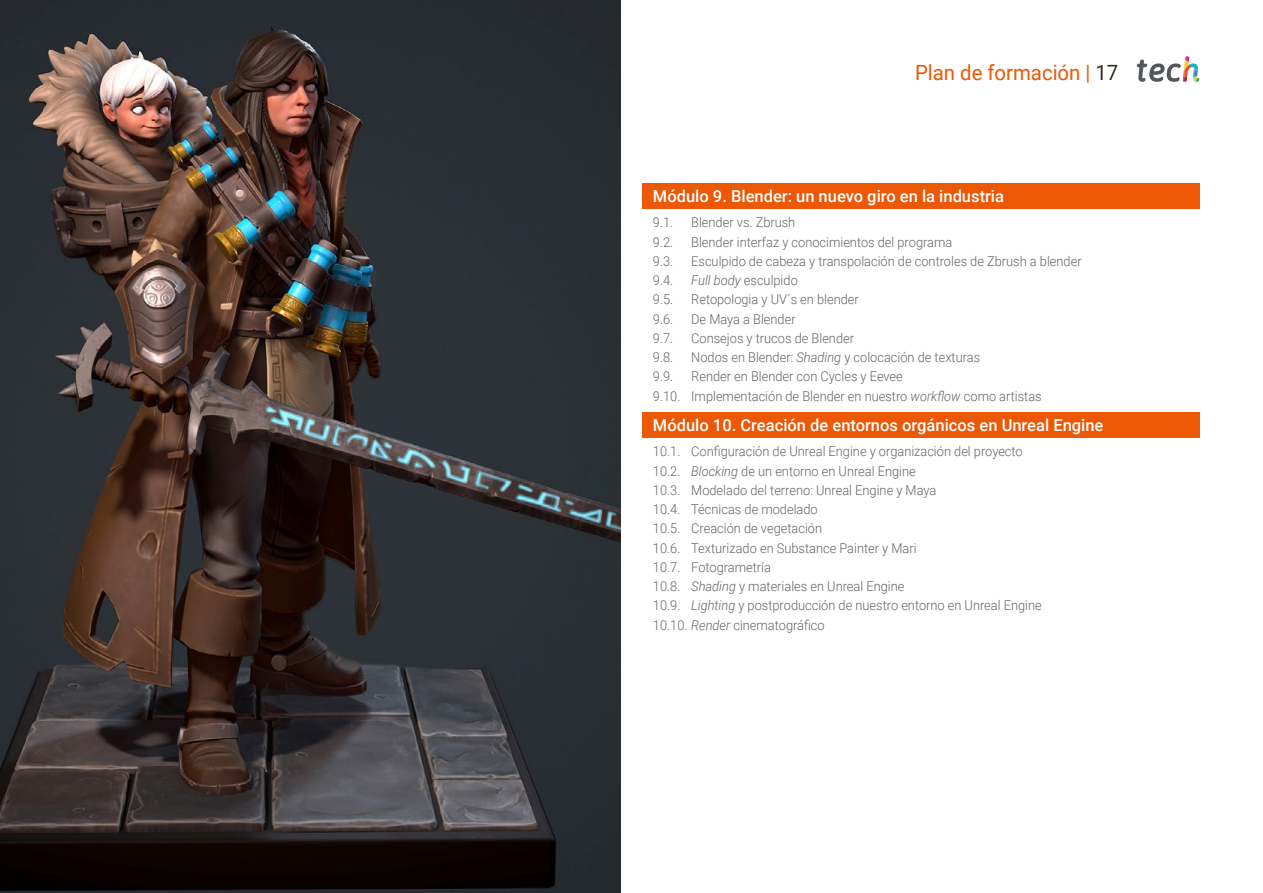
<style>
.page{position:relative;width:1263px;height:893px;background:#fff}
.page>*{position:absolute;margin:0;border:0;box-sizing:border-box;transform-origin:0 0}
.t1{font:21px "Roboto";color:#ec5806}
.t2{font:500 16.5px "Roboto";color:#fff}
.t3{font:300 13.5px/19.2px "Roboto";color:#61646a;scale:.95 1}
.s1{color:#312e20}
.s2{font-style:italic}
</style>
<div class="page">
<svg style="left:1137px;top:56px;width:62px;height:26px"></svg>
<div style="left:642px;top:183px;width:557px;height:25px;background:#ec5806"></div>
<div style="left:642px;top:412px;width:557px;height:25px;background:#ec5806"></div>
<img style="left:0;top:0;width:621px;height:893px">
<h1 class="t1" style="left:915px;top:57px;width:205px">Plan de formación | <span class="s1">17</span></h1>
<p class="t2" style="left:653px;top:184px;width:353px">Módulo 9. Blender: un nuevo giro en la industria</p>
<p class="t3" style="left:653px;top:212px;width:23px">9.1.</p>
<p class="t3" style="left:691px;top:212px;width:111px">Blender vs. Zbrush</p>
<p class="t3" style="left:653px;top:232px;width:23px">9.2.</p>
<p class="t3" style="left:691px;top:232px;width:276px">Blender interfaz y conocimientos del programa</p>
<p class="t3" style="left:653px;top:251px;width:23px">9.3.</p>
<p class="t3" style="left:691px;top:251px;width:412px">Esculpido de cabeza y transpolación de controles de Zbrush a blender</p>
<p class="t3" style="left:653px;top:270px;width:23px">9.4.</p>
<p class="t3" style="left:691px;top:270px;width:114px"><span class="s2">Full body</span> esculpido</p>
<p class="t3" style="left:653px;top:290px;width:23px">9.5.</p>
<p class="t3" style="left:691px;top:290px;width:178px">Retopologia y UV´s en blender</p>
<p class="t3" style="left:653px;top:309px;width:23px">9.6.</p>
<p class="t3" style="left:691px;top:309px;width:111px">De Maya a Blender</p>
<p class="t3" style="left:653px;top:328px;width:23px">9.7.</p>
<p class="t3" style="left:691px;top:328px;width:173px">Consejos y trucos de Blender</p>
<p class="t3" style="left:653px;top:347px;width:23px">9.8.</p>
<p class="t3" style="left:691px;top:347px;width:306px">Nodos en Blender: <span class="s2">Shading</span> y colocación de texturas</p>
<p class="t3" style="left:653px;top:367px;width:23px">9.9.</p>
<p class="t3" style="left:653px;top:367px;width:411px;text-indent:38px">Render en Blender con Cycles y Eevee<br>9.10. Implementación de Blender en nuestro <span class="s2">workflow</span> como artistas</p>
<p class="t2" style="left:653px;top:413px;width:452px">Módulo 10. Creación de entornos orgánicos en Unreal Engine</p>
<p class="t3" style="left:653px;top:442px;width:411px">10.1. Configuración de Unreal Engine y organización del proyecto 10.2. <span class="s2">Blocking</span> de un entorno en Unreal Engine<br>10.3. Modelado del terreno: Unreal Engine y Maya<br>10.4. Técnicas de modelado<br>10.5. Creación de vegetación<br>10.6. Texturizado en Substance Painter y Mari<br>10.7. Fotogrametría<br>10.8. <span class="s2">Shading</span> y materiales en Unreal Engine<br>10.9. <span class="s2">Lighting</span> y postproducción de nuestro entorno en Unreal Engine 10.10. <span class="s2">Render</span> cinematográfico</p>
</div>
